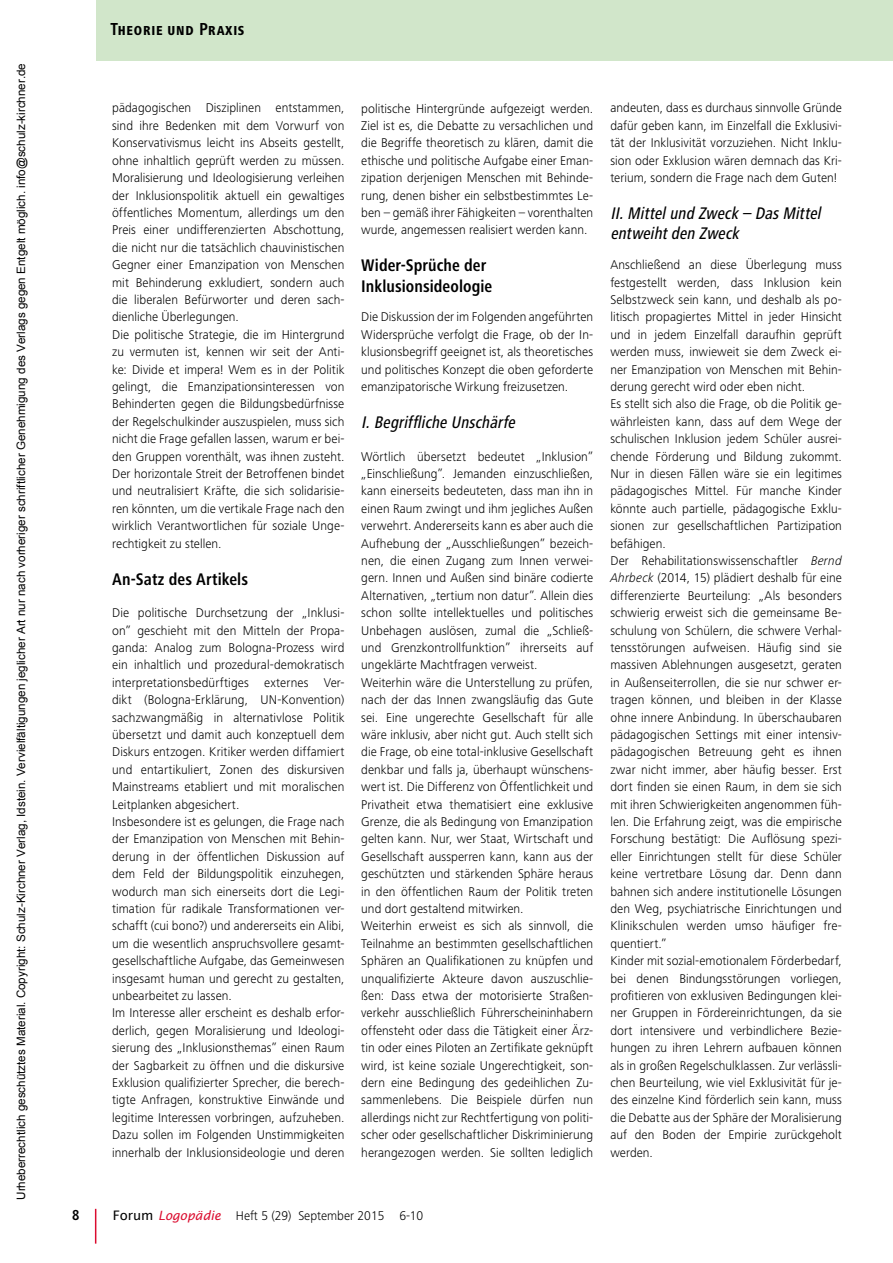
<style>
.page{position:relative;width:893px;height:1263px;background:#fff}
.page>*{position:absolute;margin:0;border:0;box-sizing:border-box;transform-origin:0 0}
.t1{font:italic 500 condensed 17.4px/20.2px "Frutiger Next LT";color:#000}
.t2{font:700 condensed 17.4px/20.2px "Frutiger Next LT";letter-spacing:.005em;color:#000}
.t3{font:700 condensed 15px "Frutiger Next LT";color:#000}
.t4{font:800 condensed 13.5px "Frutiger Next LT";letter-spacing:.055em;color:#000}
.t5{font:300 13.2px/17.4px "Frutiger Next LT";letter-spacing:.005em;color:#000}
.t6{font:11.55px "Arial";color:#000}
.s1{font-weight:700;font-size:18px}
.s2{font-style:italic}
.s3{font-family:"Lucida Sans Unicode";font-weight:400}
.s4{font-family:"Lucida Sans";font-weight:400;font-style:italic;font-size:12.75px;color:#db0c2f}
</style>
<div class="page">
<hr style="left:95px;top:1209px;width:1px;height:34px;background:#db0c2f">
<div style="left:96px;top:0;width:797px;height:61px;background:#d1e6ca"></div>
<p class="t6" style="left:14px;top:1200px;width:1138px;rotate:-90deg">Urheberrechtlich geschütztes Material. Copyright: Schulz-Kirchner Verlag, Idstein. Vervielfältigungen jeglicher Art nur nach vorheriger schriftlicher Genehmigung des Verlags gegen Entgelt möglich. info@schulz-kirchner.de</p>
<p class="t4" style="left:111px;top:23px;width:135px"><span class="s1">T</span>HEORIE UND <span class="s1">P</span>RAXIS</p>
<p class="t5" style="left:112px;top:99px;width:234px">pädagogischen Disziplinen entstammen, sind ihre Bedenken mit dem Vorwurf von Konservativismus leicht ins Abseits gestellt, ohne inhaltlich geprüft werden zu müssen.<br>Moralisierung und Ideologisierung verleihen der Inklusionspolitik aktuell ein gewaltiges öffentliches Momentum, allerdings um den Preis einer undifferenzierten Abschottung, die nicht nur die tatsächlich chauvinistischen Gegner einer Emanzipation von Menschen mit Behinderung exkludiert, sondern auch die liberalen Befürworter und deren sach&shy;dienliche Überlegungen.<br>Die politische Strategie, die im Hintergrund zu vermuten ist, kennen wir seit der Anti&shy;ke: Divide et impera! Wem es in der Politik gelingt, die Emanzipationsinteressen von Behinderten gegen die Bildungsbedürfnisse der Regelschulkinder auszuspielen, muss sich nicht die Frage gefallen lassen, warum er bei&shy;den Gruppen vorenthält, was ihnen zusteht.<br>Der horizontale Streit der Betroffenen bindet und neutralisiert Kräfte, die sich solidarisie&shy;ren könnten, um die vertikale Frage nach den wirklich Verantwortlichen für soziale Unge&shy;rechtigkeit zu stellen.</p>
<h1 class="t2" style="left:112px;top:569px;width:137px">An-Satz des Artikels</h1>
<p class="t5" style="left:112px;top:604px;width:234px">Die politische Durchsetzung der „Inklusi&shy;on” geschieht mit den Mitteln der Propa&shy;ganda: Analog zum Bologna-Prozess wird ein inhaltlich und prozedural-demokratisch interpretationsbedürftiges externes Ver&shy;dikt (Bologna-Erklärung, UN-Konvention) sachzwangmäßig in alternativlose Politik übersetzt und damit auch konzeptuell dem Diskurs entzogen. Kritiker werden diffamiert und entartikuliert, Zonen des diskursiven Mainstreams etabliert und mit moralischen Leitplanken abgesichert.<br>Insbesondere ist es gelungen, die Frage nach der Emanzipation von Menschen mit Behin&shy;derung in der öffentlichen Diskussion auf dem Feld der Bildungspolitik einzuhegen, wodurch man sich einerseits dort die Legi&shy;timation für radikale Transformationen ver&shy;schafft (cui bono?) und andererseits ein Alibi, um die wesentlich anspruchsvollere gesamt&shy;gesellschaftliche Aufgabe, das Gemeinwesen insgesamt human und gerecht zu gestalten, unbearbeitet zu lassen.<br>Im Interesse aller erscheint es deshalb erfor&shy;derlich, gegen Moralisierung und Ideologi&shy;sierung des „Inklusionsthemas” einen Raum der Sagbarkeit zu öffnen und die diskursive Exklusion qualifizierter Sprecher, die berech&shy;tigte Anfragen, konstruktive Einwände und legitime Interessen vorbringen, aufzuheben.<br>Dazu sollen im Folgenden Unstimmigkeiten innerhalb der Inklusionsideologie und deren</p>
<p class="t5" style="left:361px;top:99px;width:233px;text-align:justify">politische Hintergründe aufgezeigt werden.<br>Ziel ist es, die Debatte zu versachlichen und die Begriffe theoretisch zu klären, damit die ethische und politische Aufgabe einer Eman&shy;zipation derjenigen Menschen mit Behinde&shy;rung, denen bisher ein selbstbestimmtes Le&shy;ben – gemäß ihrer Fähigkeiten – vorenthalten wurde, angemessen realisiert werden kann.</p>
<h1 class="t2" style="left:361px;top:255px;width:133px">Wider-Sprüche der<br>Inklusionsideologie</h1>
<p class="t5" style="left:361px;top:308px;width:233px;text-align:justify">Die Diskussion der im Folgenden angeführten Widersprüche verfolgt die Frage, ob der In&shy;klusionsbegriff geeignet ist, als theoretisches und politisches Konzept die oben geforderte emanzipatorische Wirkung freizusetzen.</p>
<h1 class="t1" style="left:361px;top:412px;width:159px">I.Begriffliche Unschärfe</h1>
<p class="t5" style="left:361px;top:447px;width:233px">Wörtlich übersetzt bedeutet „Inklusion” „Einschließung”. Jemanden einzuschließen, kann einerseits bedeuteten, dass man ihn in einen Raum zwingt und ihm jegliches Außen verwehrt. Andererseits kann es aber auch die Aufhebung der „Ausschließungen” bezeich&shy;nen, die einen Zugang zum Innen verwei&shy;gern. Innen und Außen sind binäre codierte Alternativen, „tertium non datur”. Allein dies schon sollte intellektuelles und politisches Unbehagen auslösen, zumal die „Schließ&shy;und Grenzkontrollfunktion” ihrerseits auf ungeklärte Machtfragen verweist.<br>Weiterhin wäre die Unterstellung zu prüfen, nach der das Innen zwangsläufig das Gute sei. Eine ungerechte Gesellschaft für alle wäre inklusiv, aber nicht gut. Auch stellt sich die Frage, ob eine total-inklusive Gesellschaft denkbar und falls ja, überhaupt wünschens&shy;wert ist. Die Differenz von Öffentlichkeit und Privatheit etwa thematisiert eine exklusive Grenze, die als Bedingung von Emanzipation gelten kann. Nur, wer Staat, Wirtschaft und Gesellschaft aussperren kann, kann aus der geschützten und stärkenden Sphäre heraus in den öffentlichen Raum der Politik treten und dort gestaltend mitwirken.<br>Weiterhin erweist es sich als sinnvoll, die Teilnahme an bestimmten gesellschaftlichen Sphären an Qualifikationen zu knüpfen und unqualifizierte Akteure davon auszuschlie&shy;ßen: Dass etwa der motorisierte Straßen&shy;verkehr ausschließlich Führerscheininhabern offensteht oder dass die Tätigkeit einer Ärz&shy;tin oder eines Piloten an Zertifikate geknüpft wird, ist keine soziale Ungerechtigkeit, son&shy;dern eine Bedingung des gedeihlichen Zu&shy;sammenlebens. Die Beispiele dürfen nun allerdings nicht zur Rechtfertigung von politi&shy;scher oder gesellschaftlicher Diskriminierung herangezogen werden. Sie sollten lediglich</p>
<p class="t5" style="left:610px;top:99px;width:233px;text-align:justify">andeuten, dass es durchaus sinnvolle Gründe dafür geben kann, im Einzelfall die Exklusivi&shy;tät der Inklusivität vorzuziehen. Nicht Inklu&shy;sion oder Exklusion wären demnach das Kri&shy;terium, sondern die Frage nach dem Guten!</p>
<h1 class="t1" style="left:610px;top:203px;width:215px">II.Mittelund Zweck – DasMittel entweihtden Zweck</h1>
<p class="t5" style="left:610px;top:256px;width:233px">Anschließend an diese Überlegung muss festgestellt werden, dass Inklusion kein Selbstzweck sein kann, und deshalb als po&shy;litisch propagiertes Mittel in jeder Hinsicht und in jedem Einzelfall daraufhin geprüft werden muss, inwieweit sie dem Zweck ei&shy;ner Emanzipation von Menschen mit Behin&shy;derung gerecht wird oder eben nicht.<br>Es stellt sich also die Frage, ob die Politik ge&shy;währleisten kann, dass auf dem Wege der schulischen Inklusion jedem Schüler ausrei&shy;chende Förderung und Bildung zukommt.<br>Nur in diesen Fällen wäre sie ein legitimes pädagogisches Mittel. Für manche Kinder könnte auch partielle, pädagogische Exklu&shy;sionen zur gesellschaftlichen Partizipation befähigen.<br>Der Rehabilitationswissenschaftler <span class="s2">Bernd Ahrbeck</span> (2014, 15) plädiert deshalb für eine differenzierte Beurteilung: „Als besonders schwierig erweist sich die gemeinsame Be&shy;schulung von Schülern, die schwere Verhal&shy;tensstörungen aufweisen. Häufig sind sie massiven Ablehnungen ausgesetzt, geraten in Außenseiterrollen, die sie nur schwer er&shy;tragen können, und bleiben in der Klasse ohne innere Anbindung. In überschaubaren pädagogischen Settings mit einer intensiv&shy;pädagogischen Betreuung geht es ihnen zwar nicht immer, aber häufig besser. Erst dort finden sie einen Raum, in dem sie sich mit ihren Schwierigkeiten angenommen füh&shy;len. Die Erfahrung zeigt, was die empirische Forschung bestätigt: Die Auflösung spezi&shy;eller Einrichtungen stellt für diese Schüler keine vertretbare Lösung dar. Denn dann bahnen sich andere institutionelle Lösungen den Weg, psychiatrische Einrichtungen und Klinikschulen werden umso häufiger fre&shy;quentiert.”<br>Kinder mit sozial-emotionalem Förderbedarf, bei denen Bindungsstörungen vorliegen, profitieren von exklusiven Bedingungen klei&shy;ner Gruppen in Fördereinrichtungen, da sie dort intensivere und verbindlichere Bezie&shy;hungen zu ihren Lehrern aufbauen können als in großen Regelschulklassen. Zur verlässli&shy;chen Beurteilung, wie viel Exklusivität für je&shy;des einzelne Kind förderlich sein kann, muss die Debatte aus der Sphäre der Moralisierung auf den Boden der Empirie zurückgeholt werden.</p>
<p class="t3" style="left:72px;top:1206px;width:9px">8</p>
<p class="t5" style="left:113px;top:1207px;width:312px"><span class="s3">Forum</span> <span class="s4">Logopädie</span> Heft 5 (29) September 2015 6-10</p>
</div>
